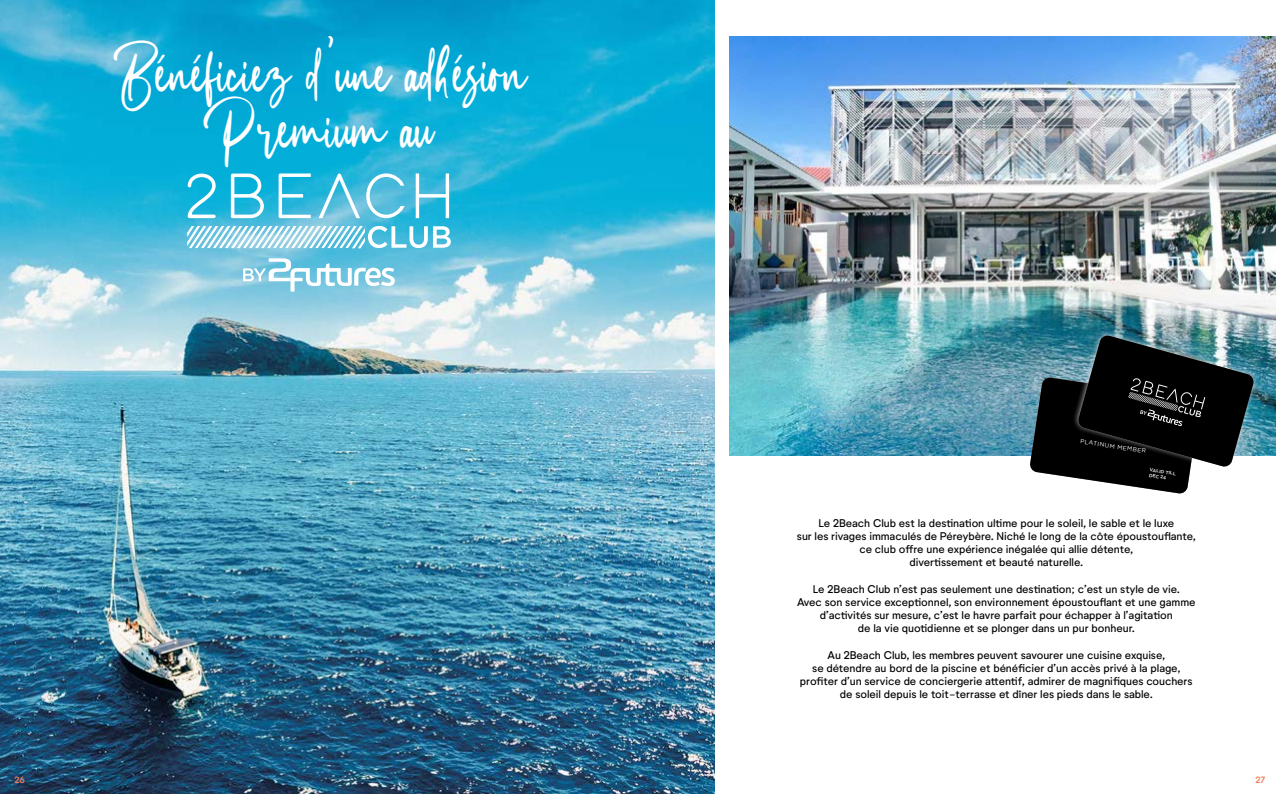
<style>
.page{position:relative;width:1276px;height:794px;background:#fff}
.page>*{position:absolute;margin:0;border:0;box-sizing:border-box;transform-origin:0 0}
.t1{font:46.1px/55.3px "Silmastin";color:#fff;text-align:center}
.t2{font:11px/13.2px "Neutrif Studio";letter-spacing:-.005em;color:#000;text-align:center}
.t3{font:500 9px "Neutrif Studio";color:#ef7d5a}
.t4{font:5.9px "Gotham";color:#fff}
.t5{font:500 4.6px/5.5px "Gotham";color:#fff}
</style>
<div class="page">
<img style="left:0;top:0;width:714px;height:794px">
<img style="left:729px;top:36px;width:547px;height:419px">
<svg style="left:231px;top:173px;width:33px;height:45px"></svg>
<svg style="left:279px;top:173px;width:32px;height:45px"></svg>
<svg style="left:319px;top:173px;width:41px;height:45px;background:#64c6e1"></svg>
<svg style="left:366px;top:173px;width:38px;height:45px"></svg>
<svg style="left:416px;top:173px;width:33px;height:45px"></svg>
<svg style="left:188px;top:174px;width:28px;height:44px"></svg>
<svg style="left:187px;top:226px;width:264px;height:22px"></svg>
<svg style="left:243px;top:258px;width:152px;height:33px"></svg>
<img style="left:1029px;top:326px;width:234px;height:168px">
<h1 class="t1" style="left:111px;top:50px;width:417px">Bénéficiez d’une adhésion<br>Premium au</h1>
<p class="t4" style="left:1081px;top:438px;width:68px;rotate:8deg">PLATINUM MEMBER</p>
<p class="t5" style="left:1150px;top:467px;width:28px;rotate:8deg">VALID TILL<br>DEC 24</p>
<p class="t2" style="left:797px;top:516px;width:400px">Le 2Beach Club est la destination ultime pour le soleil, le sable et le luxe<br>sur les rivages immaculés de Péreybère. Niché le long de la côte époustouflante, ce club offre une expérience inégalée qui allie détente,<br>divertissement et beauté naturelle.</p>
<p class="t2" style="left:797px;top:582px;width:400px">Le 2Beach Club n’est pas seulement une destination; c’est un style de vie.<br>Avec son service exceptionnel, son environnement époustouflant et une gamme d’activités sur mesure, c’est le havre parfait pour échapper à l’agitation<br>de la vie quotidienne et se plonger dans un pur bonheur.</p>
<p class="t2" style="left:800px;top:648px;width:394px">Au 2Beach Club, les membres peuvent savourer une cuisine exquise,<br>se détendre au bord de la piscine et bénéficier d’un accès privé à la plage, profiter d’un service de conciergerie attentif, admirer de magnifiques couchers de soleil depuis le toit-terrasse et dîner les pieds dans le sable.</p>
<p class="t3" style="left:15px;top:775px;width:12px">26</p>
<p class="t3" style="left:1255px;top:775px;width:11px">27</p>
</div>
